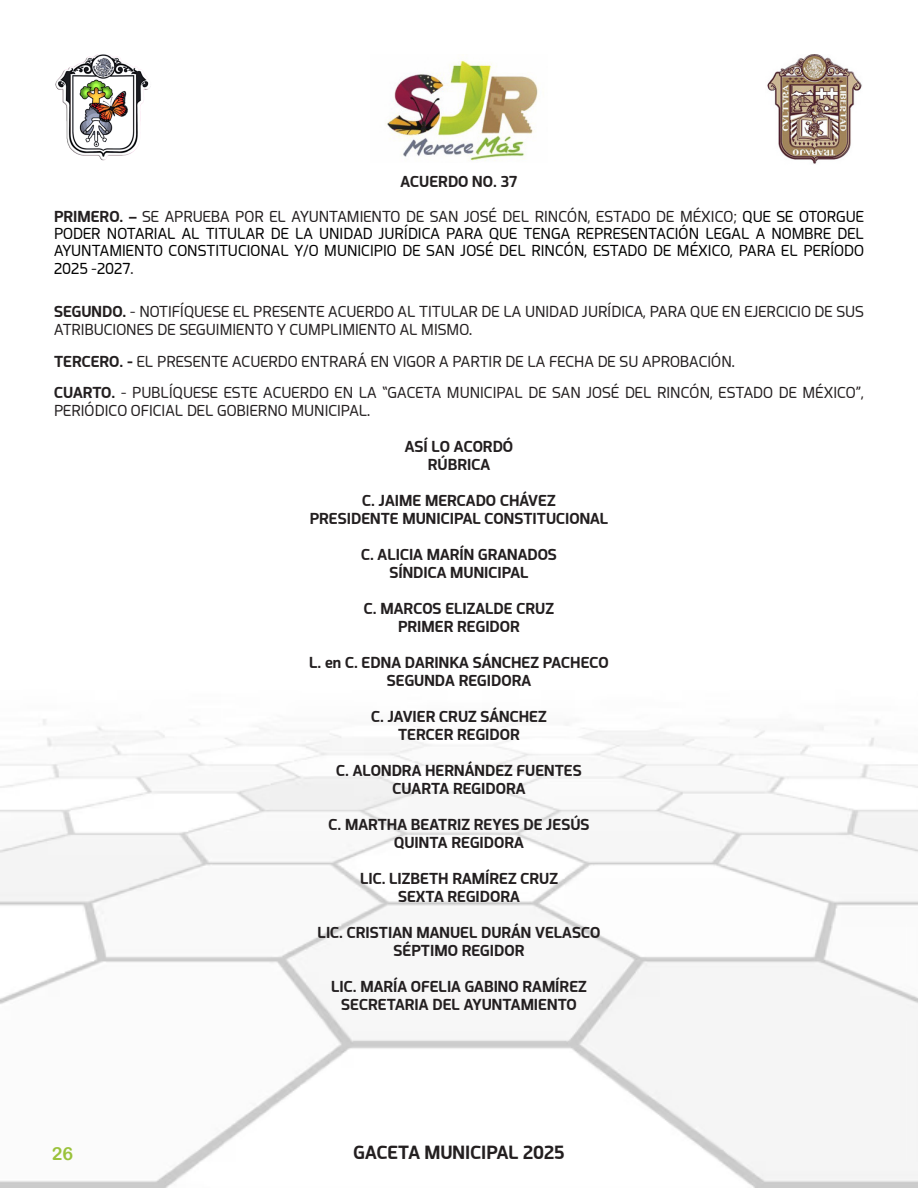
<style>
.page{position:relative;width:918px;height:1188px;background:#fff}
.page>*{position:absolute;margin:0;border:0;box-sizing:border-box;transform-origin:0 0}
.t1{font:700 18px "Acephimere";color:#231f20}
.t2{font:18px "Arial Rounded MT Bold";color:#9ac23b}
.t3{font:700 15px/18px "Acephimere";color:#231f20;text-align:center}
.t4{font:15px/18px "Acephimere";color:#231f20}
.t5{font:15px/17.2px "Acephimere";color:#000;text-align:justify}
.s1{font-weight:700;color:#231f20}
.s2{color:#231f20}
.s3{font-weight:700}
</style>
<div class="page">
<img style="left:0;top:719px;width:918px;height:469px">
<img style="left:386px;top:61px;width:152px;height:100px">
<img style="left:55px;top:54px;width:96px;height:107px">
<img style="left:767px;top:54px;width:95px;height:110px">
<p class="t3" style="left:401px;top:172px;width:118px">ACUERDO NO. 37</p>
<p class="t5" style="left:54px;top:207px;width:812px"><span class="s1">PRIMERO. –</span> <span class="s2">SE APRUEBA POR EL AYUNTAMIENTO DE SAN JOSÉ DEL RINCÓN, ESTADO DE MÉXICO;</span> QUE SE OTORGUE PODER NOTARIAL AL TITULAR DE LA UNIDAD JURÍDICA PARA QUE TENGA REPRESENTACIÓN LEGAL A NOMBRE DEL AYUNTAMIENTO CONSTITUCIONAL Y/O MUNICIPIO DE SAN JOSÉ DEL RINCÓN, ESTADO DE MÉXICO, PARA EL PERÍODO 2025 -2027<span class="s2">.</span></p>
<p class="t4" style="left:54px;top:302px;width:812px"><span class="s3">SEGUNDO.</span> - NOTIFÍQUESE EL PRESENTE ACUERDO AL TITULAR DE LA UNIDAD JURÍDICA, PARA QUE EN EJERCICIO DE SUS<br>ATRIBUCIONES DE SEGUIMIENTO Y CUMPLIMIENTO AL MISMO.</p>
<p class="t4" style="left:54px;top:345px;width:811px;line-height:31.5px"><span class="s3">TERCERO. -</span> EL PRESENTE ACUERDO ENTRARÁ EN VIGOR A PARTIR DE LA FECHA DE SU APROBACIÓN.<br><span class="s3">CUARTO.</span> - PUBLÍQUESE ESTE ACUERDO EN LA “GACETA MUNICIPAL DE SAN JOSÉ DEL RINCÓN, ESTADO DE MÉXICO”,</p>
<p class="t4" style="left:54px;top:401px;width:318px">PERIÓDICO OFICIAL DEL GOBIERNO MUNICIPAL.</p>
<p class="t3" style="left:405px;top:437px;width:110px">ASÍ LO ACORDÓ<br>RÚBRICA</p>
<p class="t3" style="left:310px;top:491px;width:300px">C. JAIME MERCADO CHÁVEZ<br>PRESIDENTE MUNICIPAL CONSTITUCIONAL</p>
<p class="t3" style="left:361px;top:545px;width:197px">C. ALICIA MARÍN GRANADOS<br>SÍNDICA MUNICIPAL</p>
<p class="t3" style="left:364px;top:599px;width:192px">C. MARCOS ELIZALDE CRUZ<br>PRIMER REGIDOR</p>
<p class="t3" style="left:309px;top:653px;width:301px">L. en C. EDNA DARINKA SÁNCHEZ PACHECO<br>SEGUNDA REGIDORA</p>
<p class="t3" style="left:371px;top:707px;width:177px">C. JAVIER CRUZ SÁNCHEZ<br>TERCER REGIDOR</p>
<p class="t3" style="left:336px;top:761px;width:247px">C. ALONDRA HERNÁNDEZ FUENTES<br>CUARTA REGIDORA</p>
<p class="t3" style="left:328px;top:815px;width:263px">C. MARTHA BEATRIZ REYES DE JESÚS<br>QUINTA REGIDORA</p>
<p class="t3" style="left:360px;top:869px;width:199px">LIC. LIZBETH RAMÍREZ CRUZ<br>SEXTA REGIDORA</p>
<p class="t3" style="left:318px;top:923px;width:284px">LIC. CRISTIAN MANUEL DURÁN VELASCO<br>SÉPTIMO REGIDOR</p>
<p class="t3" style="left:331px;top:977px;width:257px">LIC. MARÍA OFELIA GABINO RAMÍREZ<br>SECRETARIA DEL AYUNTAMIENTO</p>
<p class="t2" style="left:52px;top:1143px;width:23px">26</p>
<p class="t1" style="left:354px;top:1140px;width:212px">GACETA MUNICIPAL 2025</p>
</div>
